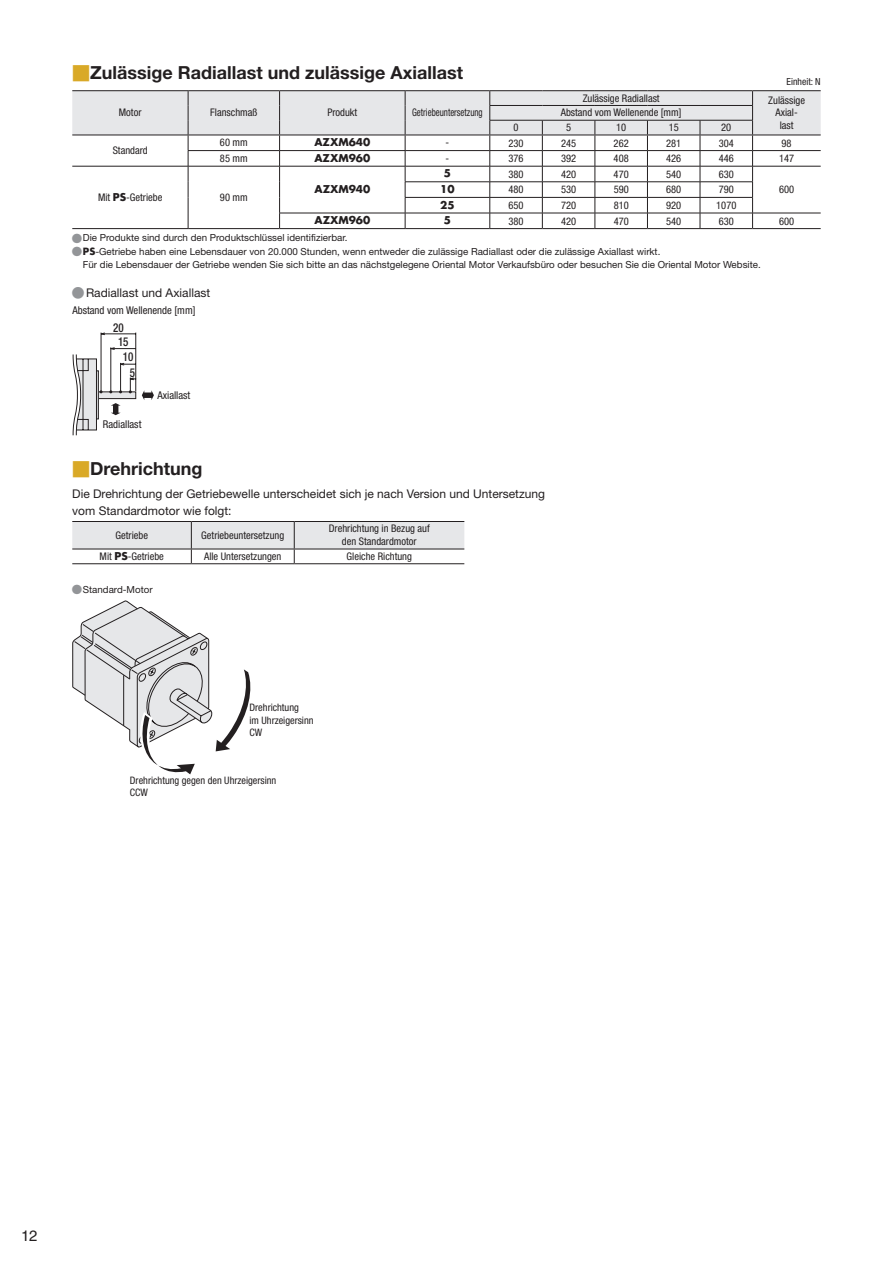
<style>
.page{position:relative;width:893px;height:1263px;background:#fff}
.page>*{position:absolute;margin:0;border:0;box-sizing:border-box;transform-origin:0 0}
.t1{font:700 18px "Helvetica Neue LT Std";color:#231f20}
.t2{font:15px "Helvetica LT Std";color:#231f20}
.t3{font:500 condensed 12.3px "Helvetica Neue LT Std";color:#231f20;scale:.9 1}
.t4{font:12px/16.5px "Helvetica Neue LT Std";color:#231f20}
.t5{font:condensed 10.65px "Helvetica Neue LT Std";color:#231f20}
.t6{font:condensed 10.5px/12.8px "Helvetica Neue LT Std";color:#231f20;text-align:center}
.t7{font:700 10.5px "Futura Std";color:#231f20}
.t8{font:condensed 10.5px "Helvetica Neue LT Std";color:#231f20;scale:.85 1}
.t9{font:condensed 10.35px/12.3px "Helvetica Neue LT Std";color:#231f20}
.t10{font:9.75px/13.5px "Helvetica Neue LT Std";color:#231f20}
.t11{font:condensed 9.75px "Helvetica Neue LT Std";color:#231f20}
.s1{color:#d9a927}
.s2{font-family:"Futura Std";font-weight:700;font-stretch:normal}
.s3{color:#939598}
.s4{font-family:"Futura Std";font-weight:700}
</style>
<div class="page">
<hr style="left:72px;top:228px;width:116px;height:1px;background:#231f20">
<hr style="left:188px;top:228px;width:92px;height:1px;background:#231f20">
<hr style="left:72px;top:90px;width:116px;height:1px;background:#231f20">
<hr style="left:188px;top:90px;width:92px;height:1px;background:#231f20">
<hr style="left:280px;top:90px;width:125px;height:1px;background:#231f20">
<hr style="left:405px;top:90px;width:85px;height:1px;background:#231f20">
<hr style="left:490px;top:90px;width:52px;height:1px;background:#231f20">
<hr style="left:542px;top:90px;width:53px;height:1px;background:#231f20">
<hr style="left:595px;top:90px;width:52px;height:1px;background:#231f20">
<hr style="left:647px;top:90px;width:53px;height:1px;background:#231f20">
<hr style="left:700px;top:90px;width:53px;height:1px;background:#231f20">
<hr style="left:753px;top:90px;width:68px;height:1px;background:#231f20">
<hr style="left:280px;top:228px;width:125px;height:1px;background:#231f20">
<hr style="left:405px;top:228px;width:85px;height:1px;background:#231f20">
<hr style="left:490px;top:228px;width:52px;height:1px;background:#231f20">
<hr style="left:542px;top:228px;width:53px;height:1px;background:#231f20">
<hr style="left:595px;top:228px;width:52px;height:1px;background:#231f20">
<hr style="left:647px;top:228px;width:53px;height:1px;background:#231f20">
<hr style="left:700px;top:228px;width:53px;height:1px;background:#231f20">
<hr style="left:753px;top:228px;width:68px;height:1px;background:#231f20">
<svg style="left:72px;top:91px;width:749px;height:137px"></svg>
<svg style="left:72px;top:332px;width:82px;height:103px"></svg>
<hr style="left:72px;top:563px;width:119px;height:1px;background:#231f20">
<hr style="left:191px;top:563px;width:103px;height:1px;background:#231f20">
<hr style="left:294px;top:563px;width:170px;height:1px;background:#231f20">
<svg style="left:72px;top:521px;width:392px;height:42px"></svg>
<svg style="left:72px;top:600px;width:179px;height:174px"></svg>
<h1 class="t1" style="left:72px;top:61px;width:392px"><span class="s1">■</span>Zulässige Radiallast und zulässige Axiallast</h1>
<p class="t6" style="left:119px;top:106px;width:24px">Motor</p>
<p class="t6" style="left:210px;top:106px;width:49px">Flanschmaß</p>
<p class="t6" style="left:327px;top:106px;width:31px">Produkt</p>
<p class="t8" style="left:412px;top:107px;width:84px">Getriebeuntersetzung</p>
<p class="t11" style="left:787px;top:76px;width:36px">Einheit: N</p>
<p class="t6" style="left:583px;top:91px;width:78px">Zulässige Radiallast</p>
<p class="t6" style="left:768px;top:93px;width:38px">Zulässige<br>Axial&shy;last</p>
<p class="t6" style="left:561px;top:106px;width:122px">Abstand vom Wellenende [mm]</p>
<p class="t6" style="left:514px;top:121px;width:7px">0</p>
<p class="t6" style="left:566px;top:121px;width:7px">5</p>
<p class="t6" style="left:616px;top:121px;width:12px">10</p>
<p class="t6" style="left:669px;top:121px;width:12px">15</p>
<p class="t6" style="left:721px;top:121px;width:12px">20</p>
<p class="t6" style="left:113px;top:144px;width:36px">Standard</p>
<p class="t6" style="left:220px;top:136px;width:29px">60 mm</p>
<p class="t7" style="left:314px;top:135px;width:57px">AZXM640</p>
<p class="t6" style="left:446px;top:136px;width:5px">-</p>
<p class="t6" style="left:508px;top:137px;width:17px">230</p>
<p class="t6" style="left:561px;top:137px;width:17px">245</p>
<p class="t6" style="left:614px;top:137px;width:17px">262</p>
<p class="t6" style="left:666px;top:137px;width:17px">281</p>
<p class="t6" style="left:719px;top:137px;width:17px">304</p>
<p class="t6" style="left:782px;top:137px;width:12px">98</p>
<p class="t6" style="left:220px;top:152px;width:29px">85 mm</p>
<p class="t7" style="left:314px;top:151px;width:57px">AZXM960</p>
<p class="t6" style="left:446px;top:152px;width:5px">-</p>
<p class="t6" style="left:508px;top:152px;width:17px">376</p>
<p class="t6" style="left:561px;top:152px;width:17px">392</p>
<p class="t6" style="left:614px;top:152px;width:17px">408</p>
<p class="t6" style="left:666px;top:152px;width:17px">426</p>
<p class="t6" style="left:719px;top:152px;width:17px">446</p>
<p class="t6" style="left:779px;top:152px;width:17px">147</p>
<p class="t6" style="left:98px;top:191px;width:66px">Mit <span class="s2">PS</span>-Getriebe</p>
<p class="t6" style="left:220px;top:191px;width:29px">90 mm</p>
<p class="t7" style="left:314px;top:182px;width:57px">AZXM940</p>
<p class="t7" style="left:444px;top:167px;width:9px">5</p>
<p class="t6" style="left:508px;top:168px;width:17px">380</p>
<p class="t6" style="left:561px;top:168px;width:17px">420</p>
<p class="t6" style="left:614px;top:168px;width:17px">470</p>
<p class="t6" style="left:666px;top:168px;width:17px">540</p>
<p class="t6" style="left:719px;top:168px;width:17px">630</p>
<p class="t7" style="left:440px;top:182px;width:16px">10</p>
<p class="t6" style="left:509px;top:183px;width:17px">480</p>
<p class="t6" style="left:561px;top:183px;width:17px">530</p>
<p class="t6" style="left:614px;top:183px;width:17px">590</p>
<p class="t6" style="left:666px;top:183px;width:17px">680</p>
<p class="t6" style="left:719px;top:183px;width:17px">790</p>
<p class="t6" style="left:779px;top:183px;width:17px">600</p>
<p class="t7" style="left:440px;top:198px;width:16px">25</p>
<p class="t6" style="left:509px;top:199px;width:17px">650</p>
<p class="t6" style="left:561px;top:199px;width:17px">720</p>
<p class="t6" style="left:614px;top:199px;width:17px">810</p>
<p class="t6" style="left:666px;top:199px;width:17px">920</p>
<p class="t6" style="left:716px;top:199px;width:22px">1070</p>
<p class="t7" style="left:314px;top:213px;width:57px">AZXM960</p>
<p class="t7" style="left:444px;top:213px;width:9px">5</p>
<p class="t6" style="left:509px;top:214px;width:17px">380</p>
<p class="t6" style="left:561px;top:214px;width:17px">420</p>
<p class="t6" style="left:614px;top:214px;width:17px">470</p>
<p class="t6" style="left:666px;top:214px;width:17px">540</p>
<p class="t6" style="left:719px;top:214px;width:17px">630</p>
<p class="t6" style="left:779px;top:214px;width:17px">600</p>
<p class="t10" style="left:72px;top:231px;width:277px"><span class="s3">●</span>Die Produkte sind durch den Produktschlüssel identifizierbar.</p>
<p class="t10" style="left:83px;top:245px;width:679px;text-indent:-11px"><span class="s3">●</span><span class="s4">PS</span>-Getriebe haben eine Lebensdauer von 20.000 Stunden, wenn entweder die zulässige Radiallast oder die zulässige Axiallast wirkt.<br>Für die Lebensdauer der Getriebe wenden Sie sich bitte an das nächstgelegene Oriental Motor Verkaufsbüro oder besuchen Sie die Oriental Motor Website.</p>
<p class="t4" style="left:72px;top:284px;width:139px"><span class="s3">●</span>Radiallast und Axiallast</p>
<p class="t3" style="left:118px;top:335px;width:13px">15</p>
<p class="t3" style="left:130px;top:365px;width:7px">5</p>
<p class="t5" style="left:72px;top:304px;width:125px">Abstand vom Wellenende [mm]</p>
<p class="t3" style="left:113px;top:320px;width:13px">20</p>
<p class="t3" style="left:123px;top:350px;width:13px">10</p>
<p class="t5" style="left:157px;top:389px;width:34px">Axiallast</p>
<p class="t5" style="left:103px;top:418px;width:40px">Radiallast</p>
<h1 class="t1" style="left:72px;top:457px;width:132px"><span class="s1">■</span>Drehrichtung</h1>
<p class="t4" style="left:72px;top:486px;width:474px">Die Drehrichtung der Getriebewelle unterscheidet sich je nach Version und Untersetzung vom Standardmotor wie folgt:</p>
<p class="t6" style="left:116px;top:528px;width:34px">Getriebe</p>
<p class="t6" style="left:201px;top:528px;width:84px">Getriebeuntersetzung</p>
<p class="t6" style="left:329px;top:522px;width:103px">Drehrichtung in Bezug auf den Standardmotor</p>
<p class="t6" style="left:100px;top:550px;width:66px">Mit <span class="s2">PS</span>-Getriebe</p>
<p class="t6" style="left:204px;top:550px;width:79px">Alle Untersetzungen</p>
<p class="t6" style="left:347px;top:550px;width:67px">Gleiche Richtung</p>
<p class="t10" style="left:72px;top:583px;width:82px"><span class="s3">●</span>Standard-Motor</p>
<p class="t9" style="left:250px;top:701px;width:66px">Drehrichtung<br>im Uhrzeigersinn<br>CW</p>
<p class="t9" style="left:130px;top:774px;width:148px">Drehrichtung gegen den Uhrzeigersinn<br>CCW</p>
<h2 class="t2" style="left:21px;top:1227px;width:18px">12</h2>
</div>
